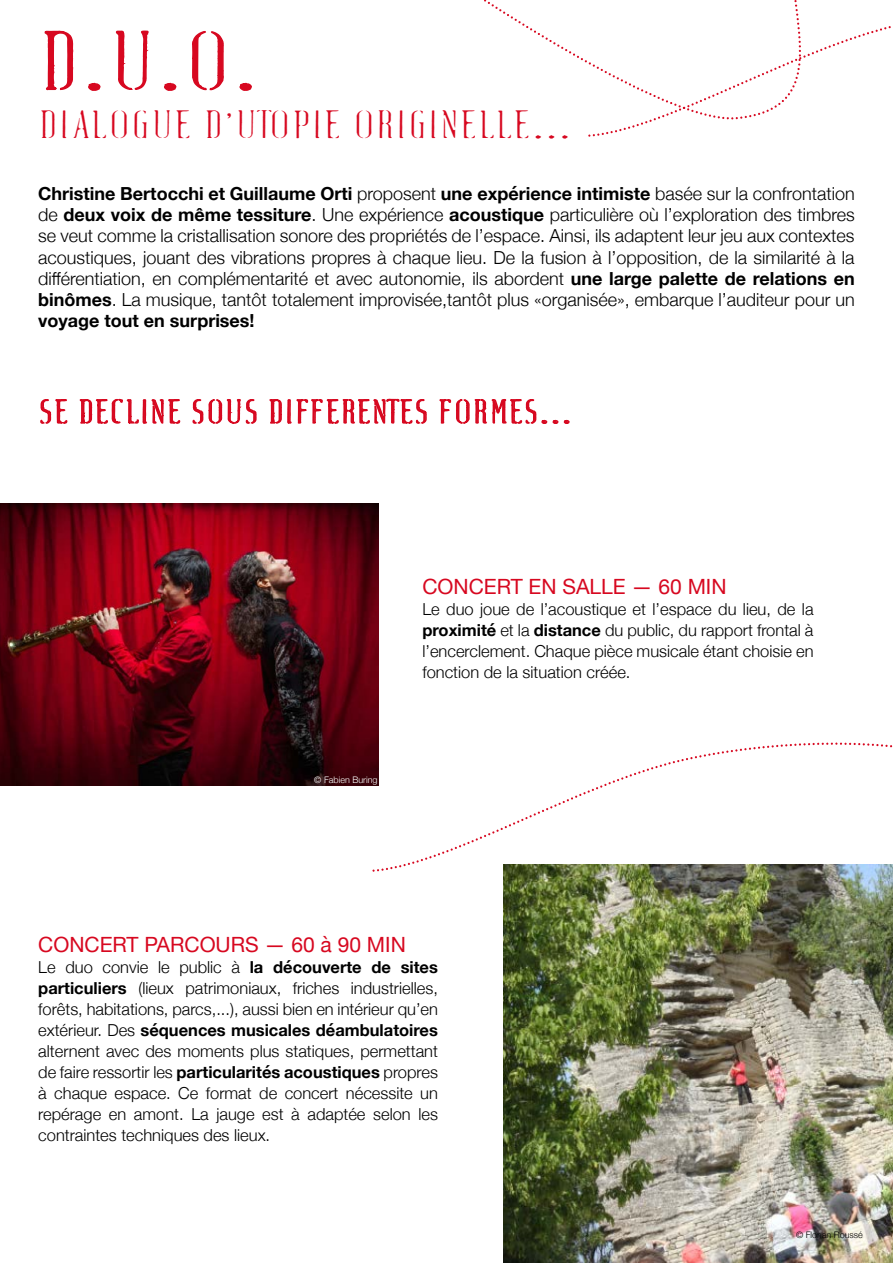
<style>
.page{position:relative;width:893px;height:1263px;background:#fff}
.page>*{position:absolute;margin:0;border:0;box-sizing:border-box;transform-origin:0 0}
.t1{font:300 75px "Fluid";color:#d70820;scale:1.15 1}
.t2{font:300 36px "Fluid";letter-spacing:.02em;color:#d70820;scale:1.15 1}
.t3{font:300 30px "Fluid";letter-spacing:.01em;color:#d70820;scale:1.15 1}
.t4{font:21px "Helvetica Neue";color:#d70820}
.t5{font:300 18px/21.3px "Helvetica Neue";color:#000;text-align:justify}
.t6{font:300 16.5px/21px "Helvetica Neue";color:#000;text-align:justify}
.t7{font:300 9px "Helvetica Neue";color:#000}
.t8{font:300 9px "Helvetica Neue";color:#fff}
.s1{font-weight:700}
</style>
<div class="page">
<svg style="left:695px;top:742px;width:198px;height:15px"></svg>
<svg style="left:372px;top:757px;width:329px;height:115px"></svg>
<svg style="left:44px;top:30px;width:30px;height:61px"></svg>
<svg style="left:88px;top:82px;width:13px;height:9px"></svg>
<svg style="left:115px;top:30px;width:34px;height:60px"></svg>
<svg style="left:164px;top:82px;width:13px;height:9px"></svg>
<svg style="left:192px;top:31px;width:32px;height:60px"></svg>
<svg style="left:239px;top:82px;width:13px;height:9px"></svg>
<svg style="left:484px;top:0;width:407px;height:137px"></svg>
<img style="left:0;top:504px;width:379px;height:282px">
<svg style="left:40px;top:399px;width:28px;height:25px"></svg>
<svg style="left:79px;top:398px;width:102px;height:26px"></svg>
<svg style="left:192px;top:399px;width:65px;height:25px"></svg>
<svg style="left:269px;top:398px;width:158px;height:26px"></svg>
<svg style="left:439px;top:399px;width:131px;height:25px"></svg>
<img style="left:503px;top:864px;width:390px;height:399px">
<h1 class="t1" style="left:38px;top:27px;width:193px">D.U.O.</h1>
<h2 class="t2" style="left:38px;top:108px;width:465px">DIALOGUE D’UTOPIE ORIGINELLE...</h2>
<p class="t5" style="left:38px;top:181px;width:818px"><span class="s1">Christine Bertocchi et Guillaume Orti</span> proposent <span class="s1">une expérience intimiste</span> basée sur la confrontation de <span class="s1">deux voix de même tessiture</span>. Une expérience <span class="s1">acoustique</span> particulière où l’exploration des timbres se veut comme la cristallisation sonore des propriétés de l’espace. Ainsi, ils adaptent leur jeu aux contextes acoustiques, jouant des vibrations propres à chaque lieu. De la fusion à l’opposition, de la similarité à la différentiation, en complémentarité et avec autonomie, ils abordent <span class="s1">une large palette de relations en binômes</span>. La musique, tantôt totalement improvisée,tantôt plus «organisée», embarque l’auditeur pour un <span class="s1">voyage tout en surprises!</span></p>
<h3 class="t3" style="left:38px;top:398px;width:466px">SE DECLINE SOUS DIFFERENTES FORMES...</h3>
<p class="t8" style="left:314px;top:772px;width:65px">© Fabien Buring</p>
<p class="t4" style="left:422px;top:571px;width:306px">CONCERT EN SALLE — 60 MIN</p>
<p class="t6" style="left:422px;top:597px;width:393px">Le duo joue de l’acoustique et l’espace du lieu, de la <span class="s1">proximité</span> et la <span class="s1">distance</span> du public, du rapport frontal à l’encerclement. Chaque pièce musicale étant choisie en fonction de la situation créée.</p>
<p class="t4" style="left:38px;top:929px;width:369px">CONCERT PARCOURS — 60 à 90 MIN</p>
<p class="t6" style="left:38px;top:955px;width:401px">Le duo convie le public à <span class="s1">la découverte de sites particuliers</span> (lieux patrimoniaux, friches industrielles, forêts, habitations, parcs,...), aussi bien en intérieur qu’en extérieur. Des <span class="s1">séquences musicales déambulatoires </span>alternent avec des moments plus statiques, permettant de faire ressortir les <span class="s1">particularités acoustiques</span> propres à chaque espace. Ce format de concert nécessite un repérage en amont. La jauge est à adaptée selon les contraintes techniques des lieux.</p>
<p class="t7" style="left:796px;top:1227px;width:68px">© Florian Roussé</p>
</div>
